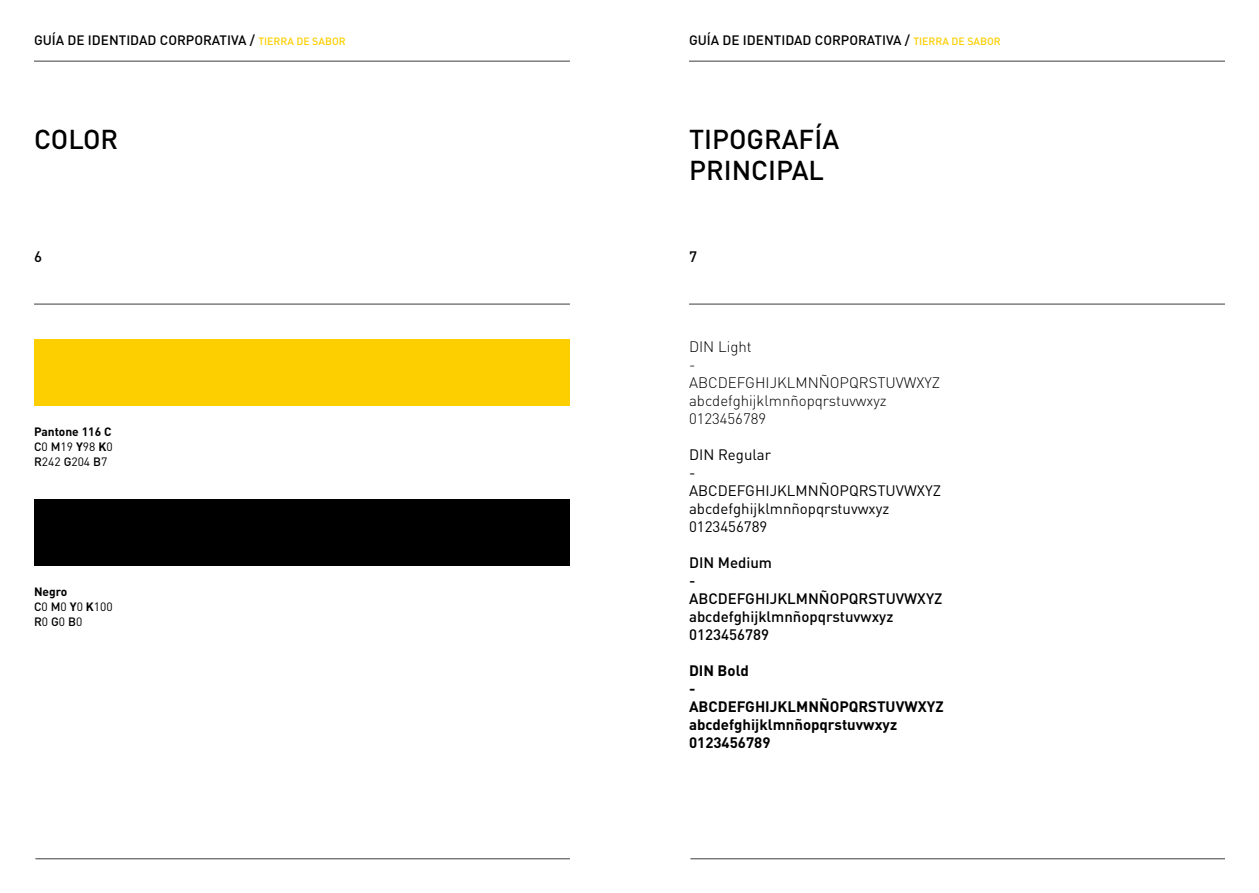
<style>
.page{position:relative;width:1259px;height:893px;background:#fff}
.page>*{position:absolute;margin:0;border:0;box-sizing:border-box;transform-origin:0 0}
.t1{font:500 27px/31.5px "DIN";color:#000}
.t2{font:500 15px/18px "DIN";color:#000}
.t3{font:15px/18px "DIN";color:#000}
.t4{font:300 15px/18px "DIN";color:#000}
.t5{font:700 15px/18px "DIN";color:#000}
.t6{font:500 13.5px "DIN";color:#000}
.t7{font:700 12px/15px "DIN";color:#000;text-align:justify}
.t8{font:12px/15px "DIN";color:#000}
.s1{font-size:10.5px;color:#fdcf00}
.s2{font-weight:500}
.s3{font-weight:400}
.s4{font-weight:700}
</style>
<div class="page">
<hr style="left:689px;top:61px;width:536px;height:1px;background:#3e3e40">
<hr style="left:690px;top:858px;width:535px;height:1px;background:#3e3e40">
<hr style="left:689px;top:304px;width:536px;height:1px;background:#3e3e40">
<hr style="left:34px;top:61px;width:536px;height:1px;background:#3e3e40">
<hr style="left:35px;top:858px;width:535px;height:1px;background:#3e3e40">
<hr style="left:34px;top:304px;width:536px;height:1px;background:#3e3e40">
<div style="left:34px;top:340px;width:536px;height:66px;background:#fdcf00"></div>
<div style="left:34px;top:499px;width:536px;height:67px;background:#000"></div>
<p class="t6" style="left:34px;top:32px;width:313px">GUÍA DE IDENTIDAD CORPORATIVA / <span class="s1">TIERRA DE SABOR</span></p>
<h1 class="t1" style="left:34px;top:123px;width:86px">COLOR</h1>
<p class="t2" style="left:34px;top:247px;width:9px">6</p>
<p class="t7" style="left:34px;top:423px;width:80px">Pantone 116 C <span class="s2">C</span><span class="s3">0</span> <span class="s2">M</span><span class="s3">19</span> Y<span class="s3">98</span> K<span class="s3">0<br></span><span class="s2">R</span><span class="s3">242</span> <span class="s2">G</span><span class="s3">204</span> <span class="s2">B</span><span class="s3">7</span></p>
<p class="t8" style="left:34px;top:584px;width:80px"><span class="s4">Negro<br></span><span class="s2">C</span>0 <span class="s2">M</span>0 <span class="s4">Y</span>0 <span class="s4">K</span>100<br><span class="s2">R</span>0 <span class="s2">G</span>0 <span class="s2">B</span>0</p>
<p class="t6" style="left:689px;top:32px;width:313px">GUÍA DE IDENTIDAD CORPORATIVA / <span class="s1">TIERRA DE SABOR</span></p>
<h1 class="t1" style="left:689px;top:123px;width:152px">TIPOGRAFÍA<br>PRINCIPAL</h1>
<p class="t2" style="left:689px;top:247px;width:9px">7</p>
<p class="t4" style="left:689px;top:337px;width:253px">DIN Light<br>-<br>ABCDEFGHIJKLMNÑOPQRSTUVWXYZ abcdefghijklmnñopqrstuvwxyz<br>0123456789</p>
<p class="t3" style="left:689px;top:445px;width:254px">DIN Regular<br>-<br>ABCDEFGHIJKLMNÑOPQRSTUVWXYZ abcdefghijklmnñopqrstuvwxyz<br>0123456789</p>
<p class="t2" style="left:689px;top:553px;width:255px">DIN Medium<br>-<br>ABCDEFGHIJKLMNÑOPQRSTUVWXYZ abcdefghijklmnñopqrstuvwxyz<br>0123456789</p>
<p class="t5" style="left:689px;top:660px;width:256px">DIN Bold<br>-<br>ABCDEFGHIJKLMNÑOPQRSTUVWXYZ abcdefghijklmnñopqrstuvwxyz<br>0123456789</p>
</div>
